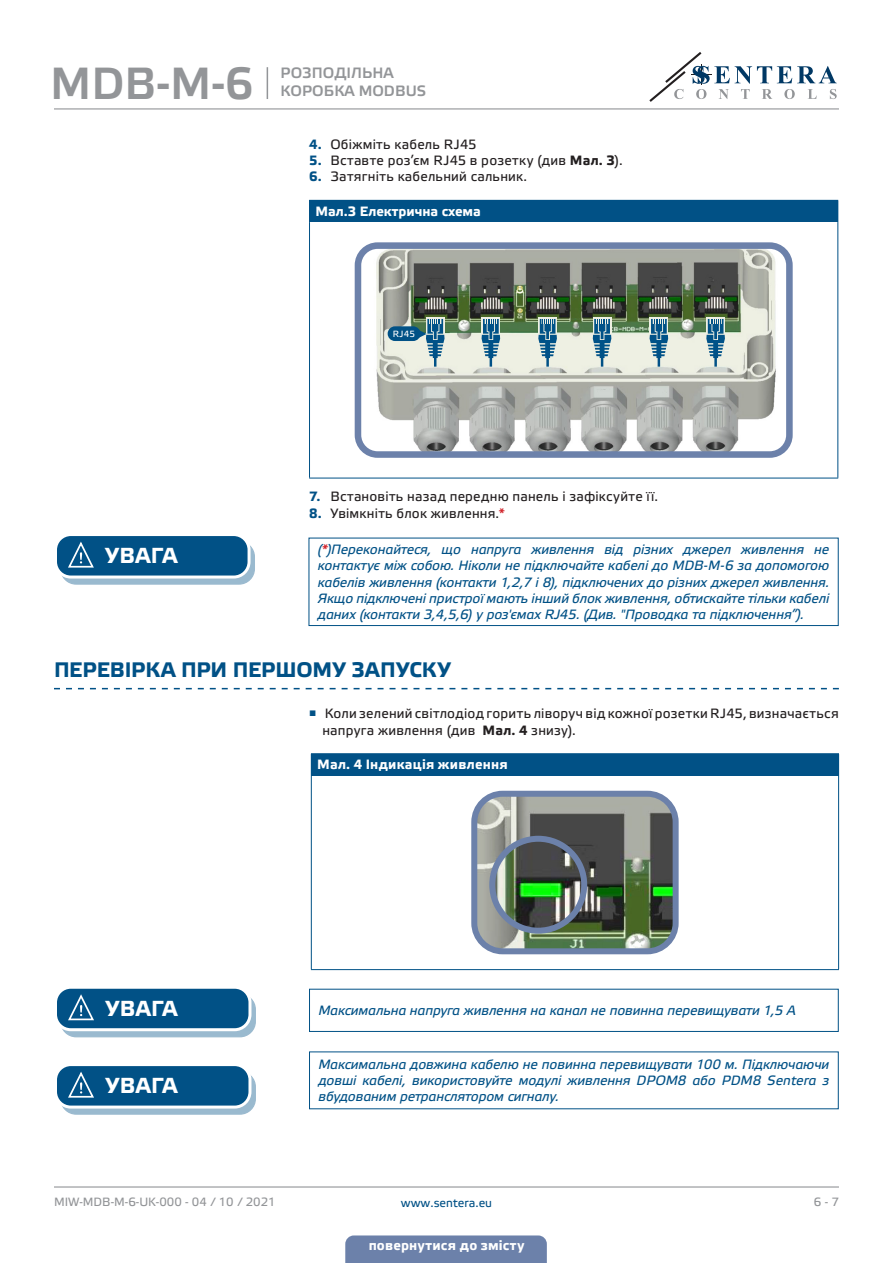
<style>
.page{position:relative;width:893px;height:1263px;background:#fff}
.page>*{position:absolute;margin:0;border:0;box-sizing:border-box;transform-origin:0 0}
.t1{font:45px "Etelka Medium Pro";color:#939598}
.t2{font:700 21.75px "Etelka Text Pro";letter-spacing:.015em;color:#fff}
.t3{font:700 21px "Etelka Text Pro";letter-spacing:-.005em;color:#015186}
.t4{font:15px "Etelka Medium Pro";color:#939598}
.attention{font:italic 13.5px/16.2px "Etelka Text Pro";letter-spacing:-.005em;color:#015186;text-align:justify}
.t5{font:13.5px/16.2px "Etelka Text Pro";letter-spacing:.015em;color:#231f20}
.table_text{font:700 13.5px "Etelka Text Pro";letter-spacing:.015em;color:#fff}
.head-table{font:700 13.5px "Etelka Text Pro";color:#fff}
.t6{font:12px "Etelka Text Pro";color:#939598}
.t7{font:12px "Etelka Text Pro";color:#015186}
.TABLE_TEXT_WHITE{font:9px "Etelka Text Pro";color:#fff}
.s1{font-weight:700;color:#015186}
.s2{font-weight:700}
.s3{color:#d1232a}
</style>
<div class="page">
<hr style="left:54px;top:108px;width:785px;height:1px;background:#939598">
<hr style="left:54px;top:1186px;width:785px;height:1px;background:#939598">
<svg style="left:649px;top:52px;width:188px;height:50px"></svg>
<div style="left:345px;top:1235px;width:202px;height:28px;background:#6c81aa"></div>
<svg style="left:54px;top:688px;width:785px;height:1px"></svg>
<div style="left:309px;top:200px;width:529px;height:22px;background:#015186"></div>
<hr style="left:309px;top:222px;width:1px;height:256px;background:#015186">
<hr style="left:837px;top:222px;width:1px;height:256px;background:#015186">
<hr style="left:309px;top:478px;width:529px;height:1px;background:#015186">
<img style="left:376px;top:250px;width:404px;height:200px">
<div style="left:355px;top:242px;width:438px;height:216px;border:7px solid #6c81aa;border-radius:20px"></div>
<div style="left:426px;top:318px;width:18px;height:44px;background:#eef0e3"></div>
<div style="left:482px;top:318px;width:18px;height:44px;background:#eef0e3"></div>
<svg style="left:482px;top:319px;width:18px;height:48px"></svg>
<div style="left:538px;top:318px;width:19px;height:44px;background:#eef0e3"></div>
<svg style="left:538px;top:319px;width:19px;height:48px"></svg>
<div style="left:593px;top:318px;width:18px;height:44px;background:#eef0e3"></div>
<svg style="left:593px;top:319px;width:18px;height:48px"></svg>
<div style="left:650px;top:318px;width:18px;height:44px;background:#eef0e3"></div>
<svg style="left:650px;top:319px;width:18px;height:48px"></svg>
<div style="left:706px;top:318px;width:19px;height:44px;background:#eef0e3"></div>
<svg style="left:706px;top:319px;width:19px;height:48px"></svg>
<div style="left:388px;top:326px;width:32px;height:15px;background:#015186;border-radius:7px"></div>
<svg style="left:417px;top:319px;width:27px;height:48px"></svg>
<svg style="left:61px;top:542px;width:193px;height:42px"></svg>
<div style="left:60px;top:541px;width:195px;height:44px;border:1px solid #015186;border-radius:15px"></div>
<div style="left:56px;top:534px;width:193px;height:43px;background:#015186;border-radius:15px"></div>
<div style="left:54px;top:533px;width:197px;height:45px;border:3px solid #fff;border-radius:15px"></div>
<svg style="left:67px;top:541px;width:37px;height:37px"></svg>
<div style="left:309px;top:538px;width:530px;height:88px;border:1px solid #015186"></div>
<div style="left:311px;top:754px;width:528px;height:21px;background:#015186"></div>
<hr style="left:311px;top:753px;width:528px;height:1px;background:#015186">
<hr style="left:311px;top:775px;width:1px;height:194px;background:#015186">
<hr style="left:838px;top:775px;width:1px;height:194px;background:#015186">
<hr style="left:311px;top:969px;width:528px;height:1px;background:#015186">
<img style="left:478px;top:798px;width:194px;height:149px">
<div style="left:471px;top:791px;width:208px;height:163px;border:6px solid #6c81aa;border-radius:28px"></div>
<img style="left:492px;top:839px;width:92px;height:92px;border-radius:46px">
<div style="left:489px;top:836px;width:98px;height:98px;border:6px solid #6c81aa;border-radius:50%"></div>
<svg style="left:61px;top:994px;width:194px;height:43px"></svg>
<div style="left:60px;top:993px;width:196px;height:44px;border:1px solid #015186;border-radius:15px"></div>
<div style="left:56px;top:987px;width:194px;height:43px;background:#015186;border-radius:15px"></div>
<div style="left:54px;top:986px;width:197px;height:45px;border:3px solid #fff;border-radius:15px"></div>
<svg style="left:67px;top:994px;width:38px;height:36px"></svg>
<div style="left:309px;top:989px;width:530px;height:43px;border:1px solid #015186"></div>
<svg style="left:61px;top:1071px;width:194px;height:43px"></svg>
<div style="left:60px;top:1071px;width:196px;height:44px;border:1px solid #015186;border-radius:15px"></div>
<div style="left:56px;top:1064px;width:194px;height:43px;background:#015186;border-radius:15px"></div>
<div style="left:54px;top:1063px;width:197px;height:45px;border:3px solid #fff;border-radius:15px"></div>
<svg style="left:67px;top:1071px;width:38px;height:37px"></svg>
<hr style="left:267px;top:67px;width:1px;height:32px;background:#939598">
<h1 class="t1" style="left:50px;top:59px;width:205px">MDB-M-6</h1>
<p class="t4" style="left:281px;top:65px;width:115px">РОЗПОДІЛЬНА</p>
<p class="t4" style="left:281px;top:83px;width:147px">КОРОБКА MODBUS</p>
<p class="t5" style="left:309px;top:137px;width:169px"><span class="s1">4.</span> Обіжміть кабель RJ45</p>
<p class="t5" style="left:309px;top:153px;width:315px"><span class="s1">5.</span> Вставте роз’єм RJ45 в розетку (див <span class="s2">Мал. 3</span>).</p>
<p class="t5" style="left:309px;top:169px;width:220px"><span class="s1">6.</span> Затягніть кабельний сальник.</p>
<p class="head-table" style="left:315px;top:203px;width:167px">Мал.3 Електрична схема</p>
<p class="TABLE_TEXT_WHITE" style="left:393px;top:329px;width:24px">RJ45</p>
<p class="t5" style="left:309px;top:489px;width:350px"><span class="s1">7.</span> Встановіть назад передню панель і зафіксуйте її.</p>
<p class="t5" style="left:309px;top:506px;width:197px"><span class="s1">8.</span> Увімкніть блок живлення.<span class="s3">*</span></p>
<p class="t2" style="left:105px;top:542px;width:74px">УВАГА</p>
<p class="attention" style="left:318px;top:542px;width:513px">(<span class="s3">*</span>)Переконайтеся, що напруга живлення від різних джерел живлення не контактує між собою. Ніколи не підключайте кабелі до MDB-M-6 за допомогою кабелів живлення (контакти 1,2,7 і 8), підключених до різних джерел живлення.<br>Якщо підключені пристрої мають інший блок живлення, обтискайте тільки кабелі даних (контакти 3,4,5,6) у роз'ємах RJ45. (Див. "Проводка та підключення”).</p>
<p class="t3" style="left:54px;top:656px;width:398px">ПЕРЕВІРКА ПРИ ПЕРШОМУ ЗАПУСКУ</p>
<p class="t5" style="left:322px;top:706px;width:518px;text-indent:-13px"><sup>■</sup> Коли зелений світлодіод горить ліворуч від кожної розетки RJ45, визначається напруга живлення (див <span class="s2">Мал. 4</span> знизу).</p>
<p class="table_text" style="left:317px;top:756px;width:192px">Мал. 4 Індикація живлення</p>
<p class="t2" style="left:105px;top:995px;width:74px">УВАГА</p>
<p class="attention" style="left:318px;top:1003px;width:479px">Максимальна напруга живлення на канал не повинна перевищувати 1,5 А</p>
<p class="t2" style="left:105px;top:1072px;width:74px">УВАГА</p>
<p class="attention" style="left:318px;top:1057px;width:512px">Максимальна довжина кабелю не повинна перевищувати 100 м. Підключаючи довші кабелі, використовуйте модулі живлення DPOM8 або PDM8 Sentera з вбудованим ретранслятором сигналу.</p>
<p class="t6" style="left:54px;top:1195px;width:223px">MIW-MDB-M-6-UK-000 - 04 / 10 / 2021</p>
<p class="t7" style="left:401px;top:1196px;width:93px">www.sentera.eu</p>
<p class="t6" style="left:814px;top:1195px;width:27px">6 - 7</p>
<p class="table_text" style="left:369px;top:1237px;width:157px">повернутися до змісту</p>
</div>
